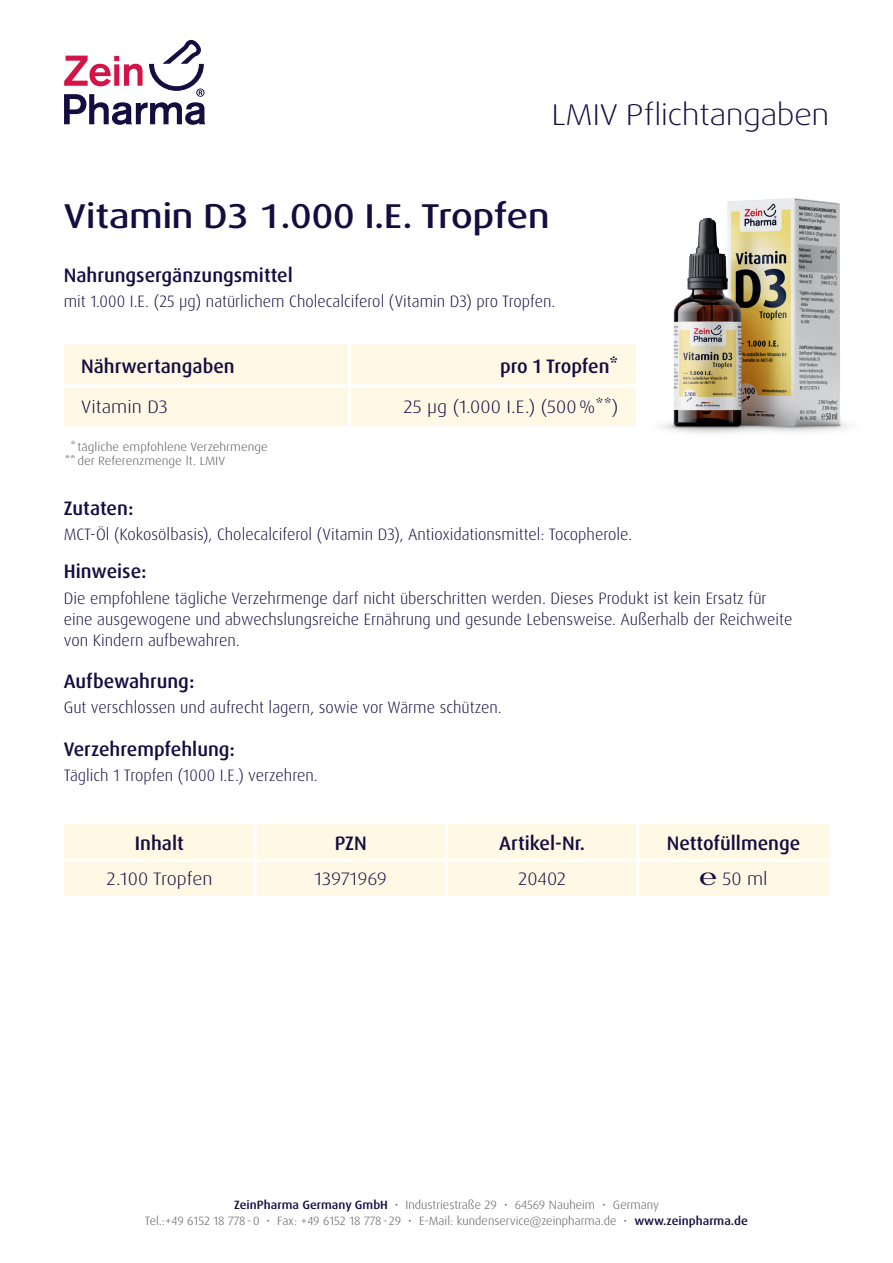
<style>
.page{position:relative;width:893px;height:1263px;background:#fff}
.page>*{position:absolute;margin:0;border:0;box-sizing:border-box;transform-origin:0 0}
.t1{font:500 expanded 34.5px "Dax Pro";color:#140d40}
.t2{font:300 expanded 30px "Dax Pro";color:#140d40}
.t3{font:500 19.5px "Dax Pro";color:#140d40}
.t4{font:300 18px "Dax Pro";color:#140d40;scale:1.1 1}
.t5{font:300 16.5px/21px "Dax Pro";color:#140d40}
.t6{font:300 12px/16.5px "Dax Pro";color:#57585a;text-align:center;scale:1.05 1}
.t7{font:300 12px/14.4px "Dax Pro";color:#57585a;scale:1.1 1}
.s1{font-weight:500;color:#140d40}
</style>
<div class="page">
<svg style="left:64px;top:39px;width:142px;height:86px"></svg>
<div style="left:64px;top:344px;width:519px;height:82px;background:#fef8e4"></div>
<hr style="left:348px;top:344px;width:3px;height:40px;background:#fff">
<hr style="left:64px;top:384px;width:286px;height:3px;background:#fff">
<hr style="left:350px;top:384px;width:286px;height:3px;background:#fff">
<hr style="left:348px;top:387px;width:3px;height:39px;background:#fff">
<img style="left:583px;top:198px;width:266px;height:236px">
<div style="left:64px;top:824px;width:765px;height:72px;background:#fef8e4"></div>
<hr style="left:254px;top:824px;width:3px;height:35px;background:#fff">
<hr style="left:445px;top:824px;width:3px;height:35px;background:#fff">
<hr style="left:636px;top:824px;width:3px;height:35px;background:#fff">
<hr style="left:64px;top:859px;width:191px;height:3px;background:#fff">
<hr style="left:255px;top:859px;width:191px;height:3px;background:#fff">
<hr style="left:254px;top:862px;width:3px;height:34px;background:#fff">
<hr style="left:446px;top:859px;width:192px;height:3px;background:#fff">
<hr style="left:445px;top:862px;width:3px;height:34px;background:#fff">
<hr style="left:638px;top:859px;width:191px;height:3px;background:#fff">
<hr style="left:636px;top:862px;width:3px;height:34px;background:#fff">
<h2 class="t2" style="left:552px;top:96px;width:279px">LMIV Pflichtangaben</h2>
<h1 class="t1" style="left:64px;top:194px;width:487px">Vitamin D3 1.000 I.E. Tropfen</h1>
<p class="t3" style="left:64px;top:262px;width:231px">Nahrungsergänzungsmittel</p>
<p class="t5" style="left:64px;top:291px;width:493px">mit 1.000 I.E. (25 µg) natürlichem Cholecalciferol (Vitamin D3) pro Tropfen.</p>
<p class="t3" style="left:81px;top:353px;width:155px">Nährwertangaben</p>
<p class="t3" style="left:500px;top:353px;width:120px">pro 1 Tropfen*</p>
<p class="t4" style="left:81px;top:395px;width:80px">Vitamin D3</p>
<p class="t4" style="left:403px;top:395px;width:197px">25 µg (1.000 I.E.) (500%**)</p>
<p class="t7" style="left:65px;top:439px;width:186px;text-indent:6px">* tägliche empfohlene Verzehrmenge **der Referenzmenge lt. LMIV</p>
<p class="t3" style="left:64px;top:496px;width:71px">Zutaten:</p>
<p class="t5" style="left:64px;top:524px;width:570px">MCT-Öl (Kokosölbasis), Cholecalciferol (Vitamin D3), Antioxidationsmittel: Tocopherole.</p>
<p class="t3" style="left:64px;top:559px;width:84px">Hinweise:</p>
<p class="t5" style="left:64px;top:587px;width:730px">Die empfohlene tägliche Verzehrmenge darf nicht überschritten werden. Dieses Produkt ist kein Ersatz für eine ausgewogene und abwechslungsreiche Ernährung und gesunde Lebensweise. Außerhalb der Reichweite von Kindern aufbewahren.</p>
<p class="t3" style="left:64px;top:669px;width:132px">Aufbewahrung:</p>
<p class="t5" style="left:64px;top:697px;width:440px">Gut verschlossen und aufrecht lagern, sowie vor Wärme schützen.</p>
<p class="t3" style="left:64px;top:736px;width:173px">Verzehrempfehlung:</p>
<p class="t5" style="left:64px;top:765px;width:256px">Täglich 1 Tropfen (1000 I.E.) verzehren.</p>
<p class="t3" style="left:135px;top:830px;width:50px">Inhalt</p>
<p class="t3" style="left:335px;top:830px;width:34px">PZN</p>
<p class="t3" style="left:499px;top:830px;width:87px">Artikel-Nr.</p>
<p class="t3" style="left:667px;top:830px;width:135px">Nettofüllmenge</p>
<p class="t4" style="left:106px;top:867px;width:98px">2.100 Tropfen</p>
<p class="t4" style="left:315px;top:867px;width:67px">13971969</p>
<p class="t4" style="left:518px;top:867px;width:45px">20402</p>
<p class="t4" style="left:699px;top:867px;width:63px">℮ 50 ml</p>
<p class="t6" style="left:145px;top:1196px;width:576px"><span class="s1">ZeinPharma Germany GmbH</span> • Industriestraße 29 • 64569 Nauheim • Germany<br>Tel.:+49 6152 18 778-0 • Fax: +49 6152 18 778- 29 • E-Mail: kundenservice@zeinpharma.de • <span class="s1">www.zeinpharma.de</span></p>
</div>
